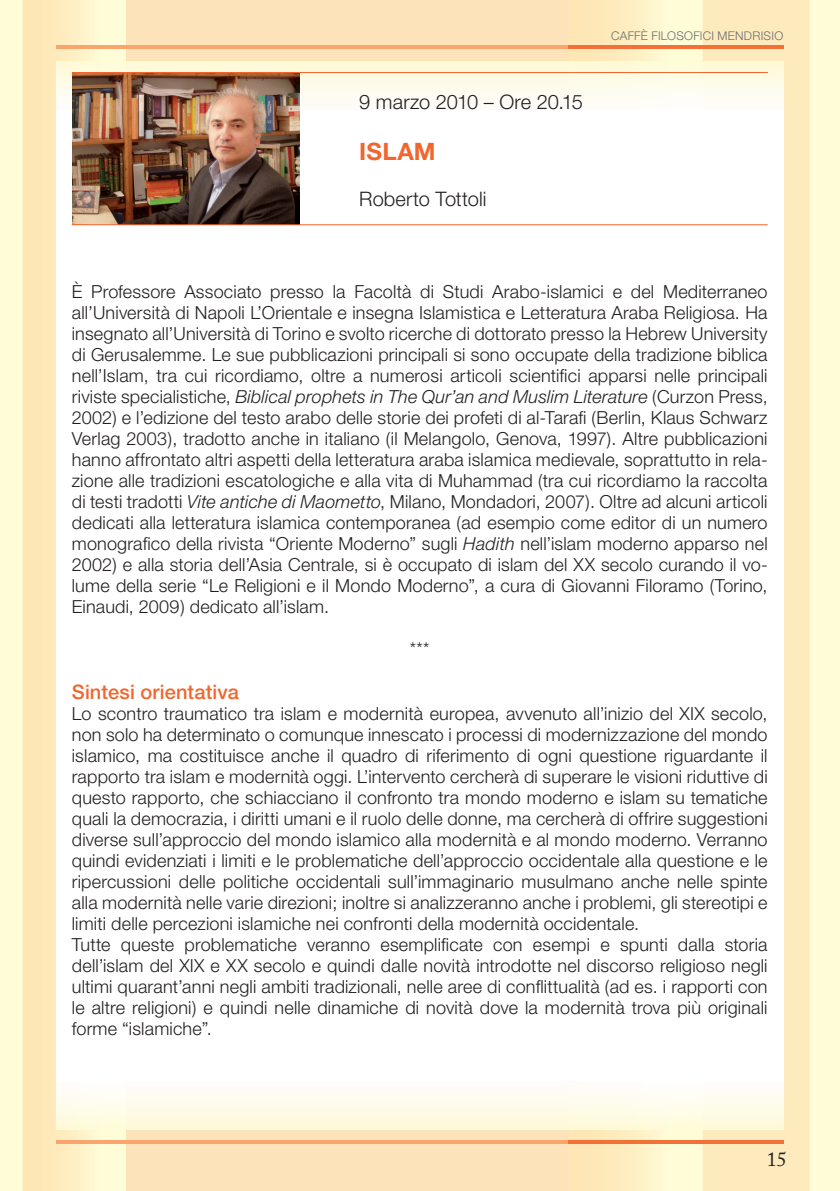
<style>
.page{position:relative;width:840px;height:1191px;background:#fff}
.page>*{position:absolute;margin:0;border:0;box-sizing:border-box;transform-origin:0 0}
.t1{font:700 24px "Helvetica Neue";color:#f2662e}
.t2{font:300 20px "Helvetica Neue";letter-spacing:.005em;color:#231f20}
.t3{font:500 20px "Helvetica Neue";letter-spacing:.005em;color:#f2662e}
.t4{font:20px "Adobe Caslon Pro";color:#231f20}
.t5{font:300 18px/21px "Helvetica Neue";letter-spacing:.01em;color:#231f20;text-align:justify}
.t6{font:300 12px "Helvetica Neue";letter-spacing:.02em;color:#6c6d70}
.s1{font-style:italic}
</style>
<div class="page">
<div style="left:0;top:0;width:839px;height:1191px;background:#fffcd8"></div>
<div style="left:702px;top:0;width:107px;height:1191px;background:#feebbd"></div>
<div style="left:126px;top:0;width:442px;height:1191px;background:#fde3b9"></div>
<svg style="left:23px;top:0;width:76px;height:1191px;background:#fde8b8"></svg>
<svg style="left:568px;top:0;width:99px;height:1191px"></svg>
<div style="left:56px;top:110px;width:727px;height:971px;background:#fff"></div>
<div style="left:56px;top:1081px;width:727px;height:48px;background:linear-gradient(to bottom,#fefcfd,#fefad9)"></div>
<div style="left:56px;top:61px;width:727px;height:49px;background:linear-gradient(to bottom,#fef9d6,#fefcfc)"></div>
<hr style="left:57px;top:45px;width:710px;height:3px;background:#f9a56d">
<hr style="left:568px;top:45px;width:215px;height:3px;background:#f37136">
<hr style="left:57px;top:1140px;width:710px;height:3px;background:#f9a56d">
<hr style="left:568px;top:1140px;width:215px;height:3px;background:#f37136">
<img style="left:72px;top:73px;width:227px;height:151px">
<hr style="left:72px;top:72px;width:695px;height:1px;background:#f2662e">
<hr style="left:72px;top:224px;width:695px;height:1px;background:#f2662e">
<p class="t2" style="left:359px;top:89px;width:225px">9 marzo 2010 – Ore 20.15</p>
<h1 class="t1" style="left:359px;top:136px;width:25px">ISLAM</h1>
<p class="t2" style="left:359px;top:186px;width:129px">Roberto Tottoli</p>
<p class="t6" style="left:611px;top:28px;width:173px">CAFFÈ FILOSOFICI MENDRISIO</p>
<p class="t5" style="left:72px;top:280px;width:697px">È Professore Associato presso la Facoltà di Studi Arabo-islamici e del Mediterraneo all’Università di Napoli L’Orientale e insegna Islamistica e Letteratura Araba Religiosa. Ha insegnato all’Università di Torino e svolto ricerche di dottorato presso la Hebrew University di Gerusalemme. Le sue pubblicazioni principali si sono occupate della tradizione biblica nell’Islam, tra cui ricordiamo, oltre a numerosi articoli scientifici apparsi nelle principali riviste specialistiche, <span class="s1">Biblical prophets in The Qur’an and Muslim Literature</span> (Curzon Press, 2002) e l’edizione del testo arabo delle storie dei profeti di al-Tarafi (Berlin, Klaus Schwarz Verlag 2003), tradotto anche in italiano (il Melangolo, Genova, 1997). Altre pubblicazioni hanno affrontato altri aspetti della letteratura araba islamica medievale, soprattutto in rela&shy;zione alle tradizioni escatologiche e alla vita di Muhammad (tra cui ricordiamo la raccolta di testi tradotti <span class="s1">Vite antiche di Maometto</span>, Milano, Mondadori, 2007). Oltre ad alcuni articoli dedicati alla letteratura islamica contemporanea (ad esempio come editor di un numero monografico della rivista “Oriente Moderno” sugli <span class="s1">Hadith</span> nell’islam moderno apparso nel 2002) e alla storia dell’Asia Centrale, si è occupato di islam del XX secolo curando il vo&shy;lume della serie “Le Religioni e il Mondo Moderno”, a cura di Giovanni Filoramo (Torino, Einaudi, 2009) dedicato all’islam.</p>
<p class="t5" style="left:409px;top:637px;width:21px">***</p>
<p class="t3" style="left:72px;top:680px;width:168px">Sintesi orientativa</p>
<p class="t5" style="left:72px;top:702px;width:697px;text-align:left">Lo scontro traumatico tra islam e modernità europea, avvenuto all’inizio del XIX secolo, non solo ha determinato o comunque innescato i processi di modernizzazione del mondo islamico, ma costituisce anche il quadro di riferimento di ogni questione riguardante il rapporto tra islam e modernità oggi. L’intervento cercherà di superare le visioni riduttive di questo rapporto, che schiacciano il confronto tra mondo moderno e islam su tematiche quali la democrazia, i diritti umani e il ruolo delle donne, ma cercherà di offrire suggestioni diverse sull’approccio del mondo islamico alla modernità e al mondo moderno. Verranno quindi evidenziati i limiti e le problematiche dell’approccio occidentale alla questione e le ripercussioni delle politiche occidentali sull’immaginario musulmano anche nelle spinte alla modernità nelle varie direzioni; inoltre si analizzeranno anche i problemi, gli stereotipi e limiti delle percezioni islamiche nei confronti della modernità occidentale.<br>Tutte queste problematiche veranno esemplificate con esempi e spunti dalla storia dell’islam del XIX e XX secolo e quindi dalle novità introdotte nel discorso religioso negli ultimi quarant’anni negli ambiti tradizionali, nelle aree di conflittualità (ad es. i rapporti con le altre religioni) e quindi nelle dinamiche di novità dove la modernità trova più originali forme “islamiche”.</p>
<p class="t4" style="left:766px;top:1147px;width:21px">15</p>
</div>
